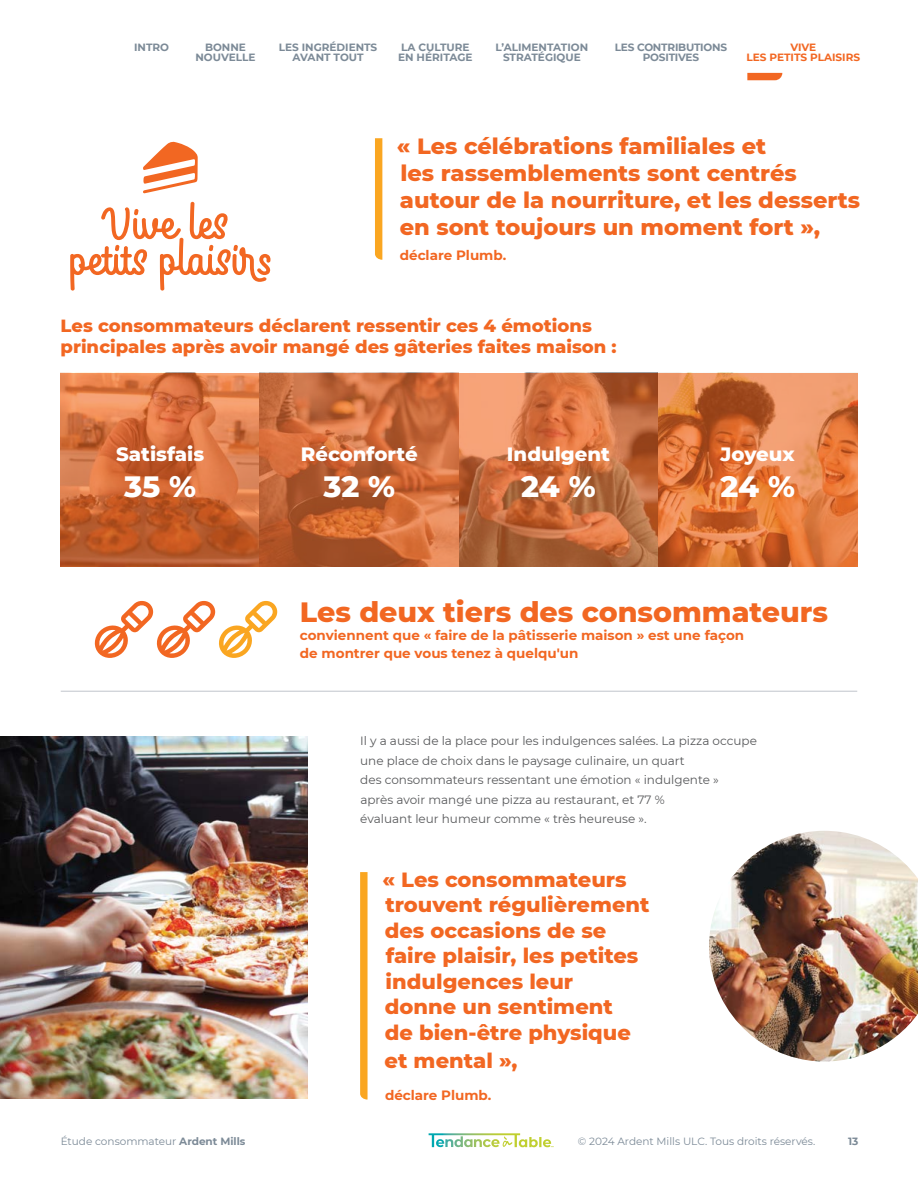
<style>
.page{position:relative;width:918px;height:1188px;background:#fff}
.page>*{position:absolute;margin:0;border:0;box-sizing:border-box;transform-origin:0 0}
.t1{font:800 30px "Montserrat";letter-spacing:-.005em;color:#fff}
.t2{font:800 28.5px "Montserrat";color:#f26722}
.t3{font:800 22.5px/27px "Montserrat";color:#f26722}
.t4{font:800 21px/25.5px "Montserrat";color:#f26722}
.t5{font:800 19.65px "Montserrat";color:#fff}
.t6{font:800 18px/21px "Montserrat";color:#f26722}
.t7{font:700 13.5px/18px "Montserrat";color:#f26722}
.t8{font:12px/19.5px "Montserrat";color:#58595b}
.t9{font:700 10.5px/10.5px "Montserrat";color:#7c8a97;text-align:center}
.t10{font:10.5px "Montserrat";color:#7c8a97}
.t11{font:700 10.5px/10.5px "Montserrat";letter-spacing:-.02em;color:#7c8a97;text-align:center}
.t12{font:700 10.5px/10.5px "Montserrat";color:#f26722;text-align:center}
.s1{font-weight:700}
</style>
<div class="page">
<img style="left:658px;top:373px;width:199px;height:193px">
<img style="left:0;top:736px;width:308px;height:362px">
<hr style="left:61px;top:691px;width:796px;height:1px;background:#c7cbd1">
<svg style="left:459px;top:373px;width:199px;height:193px;background:#c67043"></svg>
<svg style="left:61px;top:373px;width:199px;height:193px;background:#cf6c3b"></svg>
<svg style="left:260px;top:373px;width:199px;height:193px;background:#c56738"></svg>
<img style="left:709px;top:831px;width:209px;height:231px">
<svg style="left:94px;top:601px;width:183px;height:57px"></svg>
<svg style="left:143px;top:142px;width:55px;height:51px"></svg>
<svg style="left:70px;top:202px;width:201px;height:89px"></svg>
<svg style="left:375px;top:138px;width:7px;height:122px"></svg>
<svg style="left:360px;top:872px;width:8px;height:228px;background:#faad33"></svg>
<svg style="left:747px;top:73px;width:35px;height:7px"></svg>
<svg style="left:429px;top:1133px;width:125px;height:14px"></svg>
<p class="t9" style="left:134px;top:41px;width:36px">INTRO</p>
<p class="t9" style="left:279px;top:41px;width:100px">LES INGRÉDIENTS<br>AVANT TOUT</p>
<p class="t9" style="left:398px;top:41px;width:76px;text-align:left">LA CULTURE<br>EN HÉRITAGE</p>
<p class="t9" style="left:496px;top:41px;width:94px">L’ALIMENTATION<br>STRATÉGIQUE</p>
<p class="t11" style="left:615px;top:41px;width:114px">LES CONTRIBUTIONS<br>POSITIVES</p>
<p class="t9" style="left:196px;top:41px;width:62px">BONNE<br>NOUVELLE</p>
<p class="t12" style="left:746px;top:41px;width:115px">VIVE<br>LES PETITS PLAISIRS</p>
<h3 class="t3" style="left:397px;top:131px;width:465px">« Les célébrations familiales et<br>les rassemblements sont centrés autour de la nourriture, et les desserts en sont toujours un moment fort »,</h3>
<p class="t7" style="left:400px;top:245px;width:108px">déclare Plumb.</p>
<h3 class="t6" style="left:61px;top:314px;width:558px">Les consommateurs déclarent ressentir ces 4 émotions principales après avoir mangé des gâteries faites maison :</h3>
<h3 class="t5" style="left:116px;top:439px;width:89px">Satisfais</h3>
<h1 class="t1" style="left:124px;top:464px;width:73px">35 %</h1>
<h3 class="t5" style="left:301px;top:440px;width:118px">Réconforté</h3>
<h1 class="t1" style="left:323px;top:465px;width:73px">32 %</h1>
<h3 class="t5" style="left:507px;top:440px;width:105px">Indulgent</h3>
<h1 class="t1" style="left:521px;top:465px;width:76px">24 %</h1>
<h3 class="t5" style="left:721px;top:440px;width:76px">Joyeux</h3>
<h1 class="t1" style="left:720px;top:465px;width:76px">24 %</h1>
<h2 class="t2" style="left:300px;top:591px;width:530px">Les deux tiers des consommateurs</h2>
<p class="t7" style="left:300px;top:626px;width:446px">conviennent que « faire de la pâtisserie maison » est une façon de montrer que vous tenez à quelqu'un</p>
<p class="t8" style="left:360px;top:731px;width:398px">Il y a aussi de la place pour les indulgences salées. La pizza occupe une place de choix dans le paysage culinaire, un quart<br>des consommateurs ressentant une émotion « indulgente »<br>après avoir mangé une pizza au restaurant, et 77 %<br>évaluant leur humeur comme « très heureuse ».</p>
<h3 class="t4" style="left:382px;top:865px;width:269px">« Les consommateurs trouvent régulièrement des occasions de se faire plaisir, les petites indulgences leur<br>donne un sentiment<br>de bien-être physique</h3>
<h3 class="t4" style="left:385px;top:1047px;width:134px">et mental »,</h3>
<p class="t7" style="left:385px;top:1085px;width:108px">déclare Plumb.</p>
<p class="t10" style="left:61px;top:1134px;width:186px">Étude consommateur <span class="s1">Ardent Mills</span></p>
<p class="t10" style="left:578px;top:1134px;width:239px">© 2024 Ardent Mills ULC. Tous droits réservés.</p>
<p class="t9" style="left:848px;top:1136px;width:12px">13</p>
</div>
